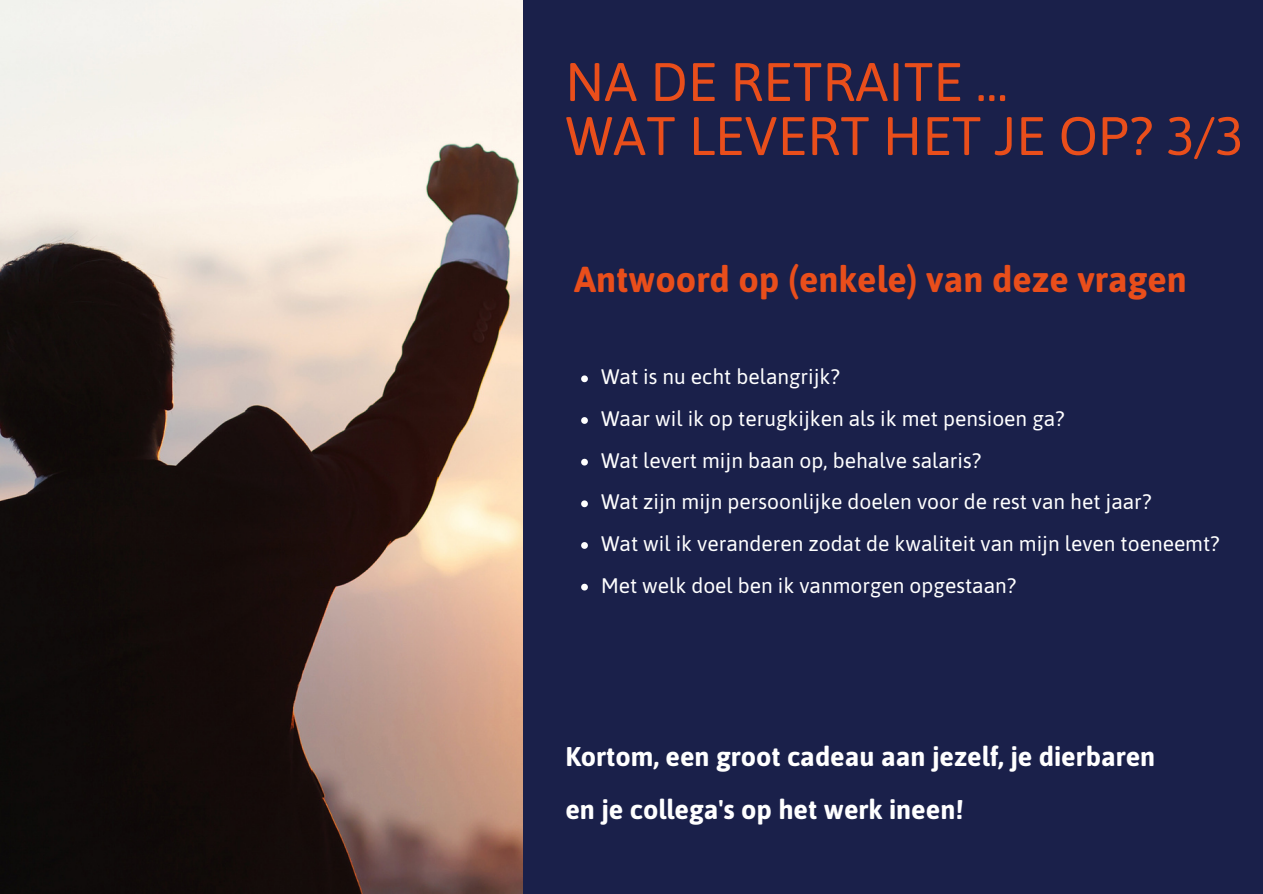
<style>
.page{position:relative;width:1263px;height:894px;background:#fff}
.page>*{position:absolute;margin:0;border:0;box-sizing:border-box;transform-origin:0 0}
.t1{font:54px/54px "Asap";color:#e94e1b}
.t2{font:700 36px "Asap";color:#e94e1b}
.t3{font:700 27px "Asap";color:#fff}
.t4{font:21px "Asap";color:#fff}
</style>
<div class="page">
<div style="left:0;top:0;width:1263px;height:893px;background:#1a204a"></div>
<img style="left:0;top:0;width:522px;height:893px">
<svg style="left:581px;top:375px;width:7px;height:7px"></svg>
<svg style="left:581px;top:417px;width:7px;height:7px"></svg>
<svg style="left:581px;top:458px;width:7px;height:7px"></svg>
<svg style="left:581px;top:500px;width:7px;height:7px"></svg>
<svg style="left:581px;top:542px;width:7px;height:6px"></svg>
<svg style="left:581px;top:583px;width:7px;height:7px"></svg>
<p class="t1" style="left:565px;top:54px;width:680px">NA DE RETRAITE ...<br>WAT LEVERT HET JE OP? 3/3</p>
<h1 class="t2" style="left:574px;top:258px;width:614px">Antwoord op (enkele) van deze vragen</h1>
<h2 class="t4" style="left:601px;top:365px;width:240px">Wat is nu echt belangrijk?</h2>
<p class="t4" style="left:601px;top:406px;width:465px">Waar wil ik op terugkijken als ik met pensioen ga?</p>
<p class="t4" style="left:601px;top:448px;width:382px">Wat levert mijn baan op, behalve salaris?</p>
<p class="t4" style="left:601px;top:489px;width:552px">Wat zijn mijn persoonlijke doelen voor de rest van het jaar?</p>
<p class="t4" style="left:601px;top:531px;width:620px">Wat wil ik veranderen zodat de kwaliteit van mijn leven toeneemt?</p>
<p class="t4" style="left:601px;top:573px;width:417px">Met welk doel ben ik vanmorgen opgestaan?</p>
<p class="t3" style="left:565px;top:740px;width:591px">Kortom, een groot cadeau aan jezelf, je dierbaren</p>
<h3 class="t3" style="left:565px;top:793px;width:399px">en je collega's op het werk ineen!</h3>
</div>
